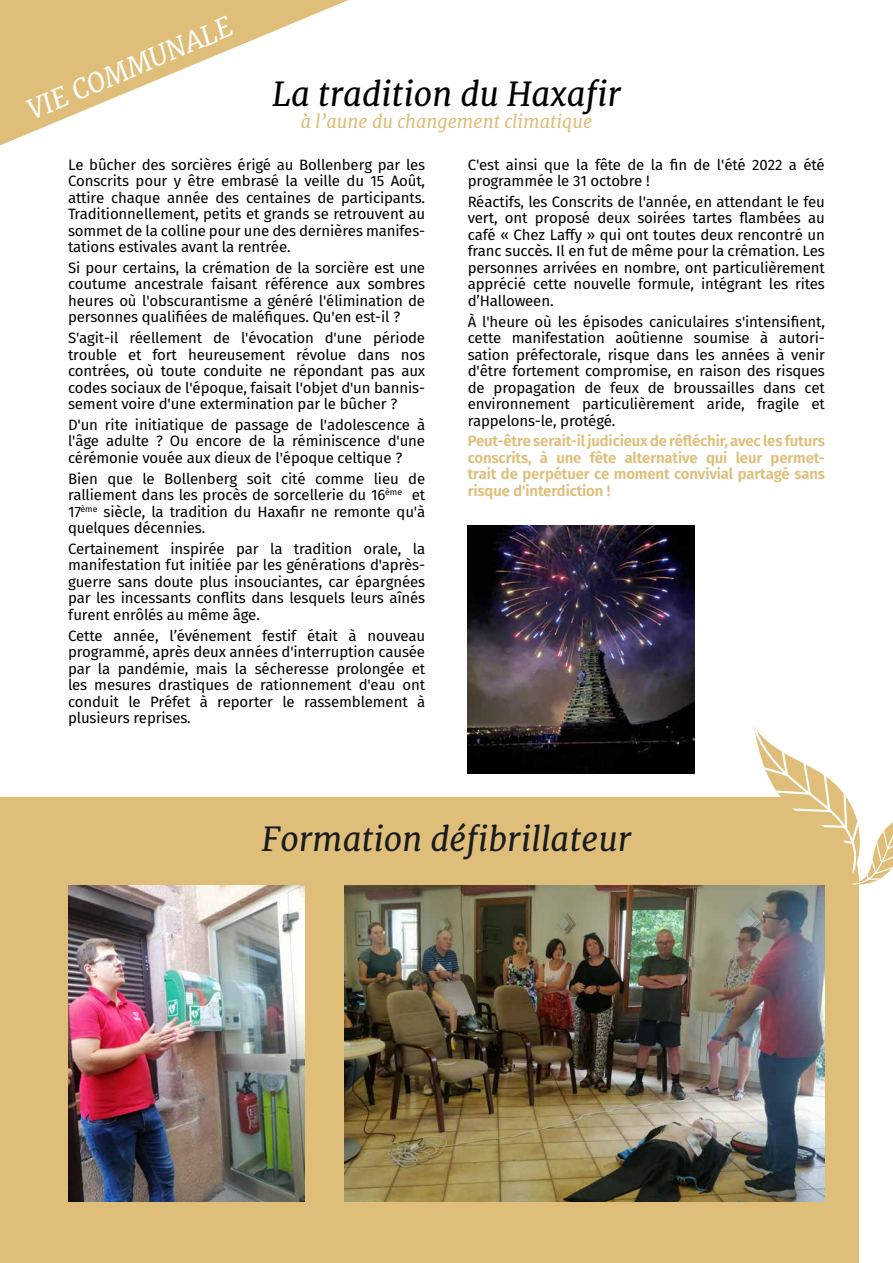
<style>
.page{position:relative;width:893px;height:1263px;background:#fff}
.page>*{position:absolute;margin:0;border:0;box-sizing:border-box;transform-origin:0 0}
.t1{font:italic 33px "Merriweather";color:#1a1b1c}
.t2{font:italic 33px "Merriweather";color:#000}
.t3{font:italic 27px "Merriweather";color:#fff}
.t4{font:italic 18px "Merriweather";color:#debe79}
.t5{font:15px/16.5px "Fira Sans";letter-spacing:-.01em;color:#000;text-align:justify}
.t6{font:600 15px/16.5px "Fira Sans";letter-spacing:-.01em;color:#debe79;text-align:justify}
</style>
<div class="page">
<div style="left:0;top:797px;width:859px;height:466px;background:#debe79"></div>
<svg style="left:753px;top:726px;width:140px;height:159px"></svg>
<img style="left:468px;top:525px;width:226px;height:248px">
<svg style="left:0;top:0;width:348px;height:145px;fill:#debe79"></svg>
<img style="left:344px;top:886px;width:481px;height:315px">
<img style="left:68px;top:886px;width:237px;height:315px">
<h2 class="t3" style="left:22px;top:96px;width:221px;rotate:-23deg">VIE COMMUNALE</h2>
<h1 class="t2" style="left:272px;top:74px;width:350px">La tradition du Haxafir</h1>
<p class="t4" style="left:301px;top:110px;width:293px">à l’aune du changement climatique</p>
<p class="t5" style="left:68px;top:156px;width:359px">Le bûcher des sorcières érigé au Bollenberg par les Conscrits pour y être embrasé la veille du 15 Août, attire chaque année des centaines de participants.<br>Traditionnellement, petits et grands se retrouvent au sommet de la colline pour une des dernières manifes&shy;tations estivales avant la rentrée.</p>
<p class="t5" style="left:68px;top:259px;width:359px">Si pour certains, la crémation de la sorcière est une coutume ancestrale faisant référence aux sombres heures où l'obscurantisme a généré l'élimination de personnes qualifiées de maléfiques. Qu'en est-il ?</p>
<p class="t5" style="left:68px;top:330px;width:359px">S'agit-il réellement de l'évocation d'une période trouble et fort heureusement révolue dans nos contrées, où toute conduite ne répondant pas aux codes sociaux de l'époque, faisait l'objet d'un bannis&shy;sement voire d'une extermination par le bûcher ?</p>
<p class="t5" style="left:68px;top:416px;width:359px">D'un rite initiatique de passage de l'adolescence à l'âge adulte ? Ou encore de la réminiscence d'une cérémonie vouée aux dieux de l'époque celtique ?</p>
<p class="t5" style="left:68px;top:470px;width:359px">Bien que le Bollenberg soit cité comme lieu de ralliement dans les procès de sorcellerie du 16<sup>ème</sup> et 17<sup>ème</sup> siècle, la tradition du Haxafir ne remonte qu'à quelques décennies.</p>
<p class="t5" style="left:68px;top:540px;width:359px">Certainement inspirée par la tradition orale, la manifestation fut initiée par les générations d'après&shy;guerre sans doute plus insouciantes, car épargnées par les incessants conflits dans lesquels leurs aînés furent enrôlés au même âge.</p>
<p class="t5" style="left:68px;top:627px;width:359px">Cette année, l’événement festif était à nouveau programmé, après deux années d'interruption causée par la pandémie, mais la sécheresse prolongée et les mesures drastiques de rationnement d'eau ont conduit le Préfet à reporter le rassemblement à plusieurs reprises.</p>
<p class="t5" style="left:468px;top:156px;width:359px">C'est ainsi que la fête de la fin de l'été 2022 a été programmée le 31 octobre !</p>
<p class="t5" style="left:468px;top:193px;width:359px">Réactifs, les Conscrits de l'année, en attendant le feu vert, ont proposé deux soirées tartes flambées au café « Chez Laffy » qui ont toutes deux rencontré un franc succès. Il en fut de même pour la crémation. Les personnes arrivées en nombre, ont particulièrement apprécié cette nouvelle formule, intégrant les rites d’Halloween.</p>
<p class="t5" style="left:468px;top:313px;width:359px">À l'heure où les épisodes caniculaires s'intensifient, cette manifestation aoûtienne soumise à autori&shy;sation préfectorale, risque dans les années à venir d'être fortement compromise, en raison des risques de propagation de feux de broussailles dans cet environnement particulièrement aride, fragile et rappelons-le, protégé.</p>
<p class="t6" style="left:468px;top:432px;width:359px">Peut-être serait-il judicieux de réfléchir, avec les futurs conscrits, à une fête alternative qui leur permet&shy;trait de perpétuer ce moment convivial partagé sans risque d'interdiction !</p>
<h1 class="t1" style="left:262px;top:819px;width:371px">Formation défibrillateur</h1>
</div>
